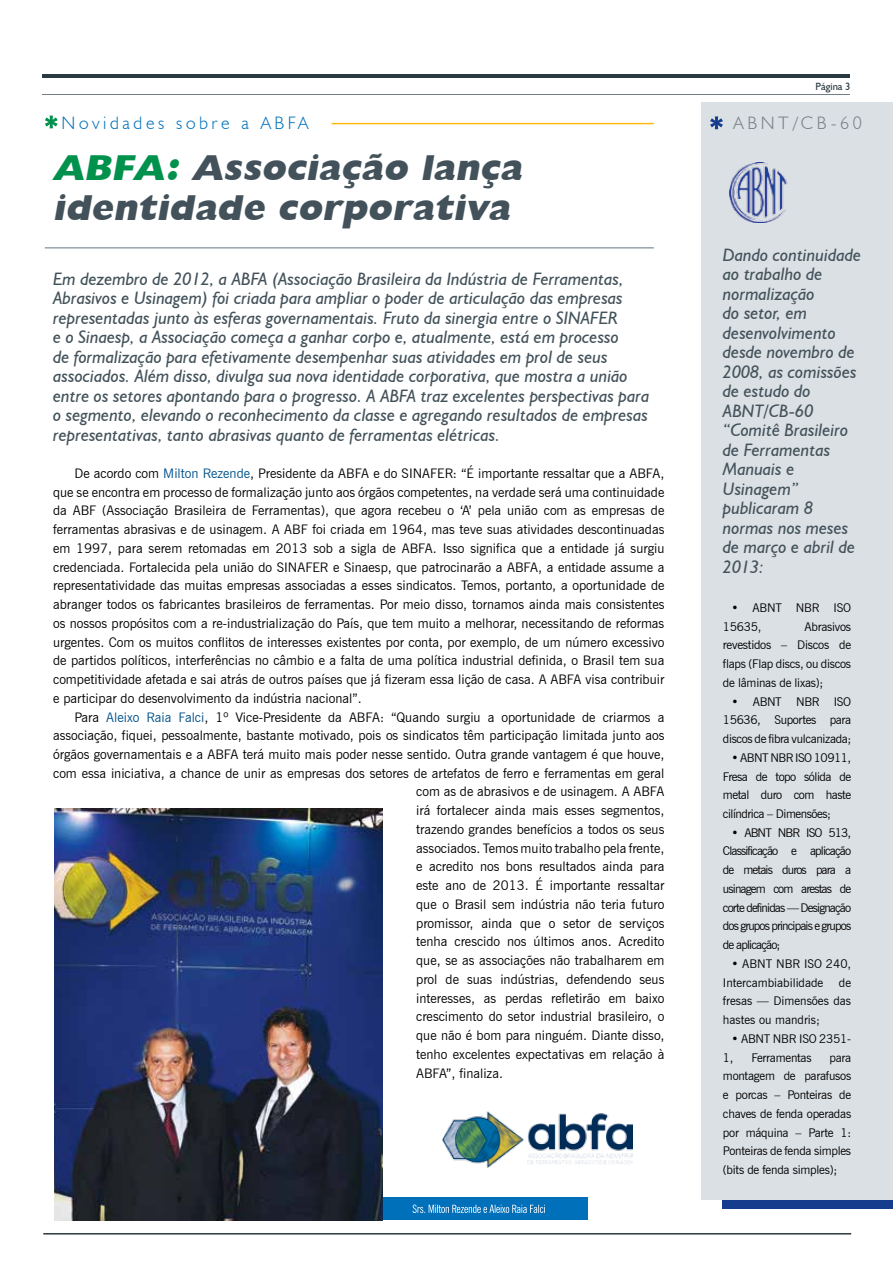
<style>
.page{position:relative;width:893px;height:1263px;background:#fff}
.page>*{position:absolute;margin:0;border:0;box-sizing:border-box;transform-origin:0 0}
.t1{font:italic 800 36px/40.5px "Humanist 521 BT";color:#43525a}
.t2{font:italic 18px/19.5px "Humanist 521 BT";color:#43525a}
.t3{font:300 18px "Humanist 521 BT";letter-spacing:.2em;color:#0070bb}
.t4{font:300 18px "Humanist 521 BT";letter-spacing:.2em;color:#727d84}
.t5{font:13.2px/18.8px "News Gothic BT";color:#000;text-align:justify}
.t6{font:12px/18.8px "News Gothic BT";letter-spacing:-.02em;color:#000;text-align:justify}
.t7{font:12px/18.8px "News Gothic BT";color:#000}
.t8{font:10.5px "Humanist 521 BT";color:#2a3942}
.s1{color:#00914d}
.s2{color:#00518b}
</style>
<div class="page">
<div style="left:204px;top:1197px;width:384px;height:22px;background:#0070bb"></div>
<img style="left:54px;top:809px;width:329px;height:411px">
<div style="left:702px;top:102px;width:191px;height:1097px;background:#dbe0e4"></div>
<svg style="left:45px;top:116px;width:13px;height:12px"></svg>
<hr style="left:43px;top:74px;width:807px;height:4px;background:#2a3942">
<hr style="left:43px;top:94px;width:807px;height:1px;background:#727d84">
<hr style="left:43px;top:1233px;width:808px;height:1px;background:#2a3942">
<img style="left:442px;top:1111px;width:190px;height:56px">
<hr style="left:45px;top:247px;width:609px;height:2px;background:#95a3ab">
<hr style="left:332px;top:123px;width:322px;height:1px;background:#fdb913">
<svg style="left:710px;top:116px;width:13px;height:13px"></svg>
<img style="left:730px;top:162px;width:58px;height:60px">
<svg style="left:413px;top:1204px;width:132px;height:9px"></svg>
<h2 class="t3" style="left:62px;top:111px;width:248px">Novidades sobre a ABFA</h2>
<h1 class="t1" style="left:53px;top:146px;width:477px"><span class="s1">ABFA:</span> Associação lança identidade corporativa</h1>
<p class="t2" style="left:53px;top:269px;width:598px">Em dezembro de 2012, a ABFA (Associação Brasileira da Indústria de Ferramentas, Abrasivos e Usinagem) foi criada para ampliar o poder de articulação das empresas representadas junto às esferas governamentais. Fruto da sinergia entre o SINAFER<br>e o Sinaesp, a Associação começa a ganhar corpo e, atualmente, está em processo<br>de formalização para efetivamente desempenhar suas atividades em prol de seus associados. Além disso, divulga sua nova identidade corporativa, que mostra a união entre os setores apontando para o progresso. A ABFA traz excelentes perspectivas para o segmento, elevando o reconhecimento da classe e agregando resultados de empresas representativas, tanto abrasivas quanto de ferramentas elétricas.</p>
<p class="t5" style="left:53px;top:464px;width:613px;text-indent:21px">De acordo com <span class="s2">Milton Rezende</span>, Presidente da ABFA e do SINAFER: “É importante ressaltar que a ABFA, que se encontra em processo de formalização junto aos órgãos competentes, na verdade será uma continuidade da ABF (Associação Brasileira de Ferramentas), que agora recebeu o ‘A’ pela união com as empresas de ferramentas abrasivas e de usinagem. A ABF foi criada em 1964, mas teve suas atividades descontinuadas em 1997, para serem retomadas em 2013 sob a sigla de ABFA. Isso significa que a entidade já surgiu credenciada. Fortalecida pela união do SINAFER e Sinaesp, que patrocinarão a ABFA, a entidade assume a representatividade das muitas empresas associadas a esses sindicatos. Temos, portanto, a oportunidade de abranger todos os fabricantes brasileiros de ferramentas. Por meio disso, tornamos ainda mais consistentes os nossos propósitos com a re-industrialização do País, que tem muito a melhorar, necessitando de reformas urgentes. Com os muitos conflitos de interesses existentes por conta, por exemplo, de um número excessivo de partidos políticos, interferências no câmbio e a falta de uma política industrial definida, o Brasil tem sua competitividade afetada e sai atrás de outros países que já fizeram essa lição de casa. A ABFA visa contribuir e participar do desenvolvimento da indústria nacional”.</p>
<p class="t5" style="left:74px;top:707px;width:591px">Para <span class="s2">Aleixo Raia Falci</span>, 1º Vice-Presidente da ABFA: “Quando surgiu a oportunidade de criarmos a</p>
<p class="t5" style="left:53px;top:726px;width:613px">associação, fiquei, pessoalmente, bastante motivado, pois os sindicatos têm participação limitada junto aos</p>
<p class="t5" style="left:53px;top:745px;width:613px">órgãos governamentais e a ABFA terá muito mais poder nesse sentido. Outra grande vantagem é que houve,</p>
<p class="t5" style="left:53px;top:763px;width:613px">com essa iniciativa, a chance de unir as empresas dos setores de artefatos de ferro e ferramentas em geral</p>
<p class="t5" style="left:416px;top:782px;width:250px">com as de abrasivos e de usinagem. A ABFA</p>
<p class="t5" style="left:416px;top:801px;width:250px">irá fortalecer ainda mais esses segmentos,</p>
<p class="t5" style="left:416px;top:820px;width:250px">trazendo grandes benefícios a todos os seus</p>
<p class="t5" style="left:416px;top:838px;width:250px">associados. Temos muito trabalho pela frente,</p>
<p class="t5" style="left:416px;top:857px;width:250px">e acredito nos bons resultados ainda para</p>
<p class="t5" style="left:416px;top:876px;width:250px">este ano de 2013. É importante ressaltar</p>
<p class="t5" style="left:416px;top:895px;width:250px">que o Brasil sem indústria não teria futuro</p>
<p class="t5" style="left:416px;top:913px;width:250px">promissor, ainda que o setor de serviços</p>
<p class="t5" style="left:416px;top:932px;width:250px">tenha crescido nos últimos anos. Acredito</p>
<p class="t5" style="left:416px;top:951px;width:250px">que, se as associações não trabalharem em</p>
<p class="t5" style="left:416px;top:970px;width:250px">prol de suas indústrias, defendendo seus</p>
<p class="t5" style="left:416px;top:988px;width:250px">interesses, as perdas refletirão em baixo</p>
<p class="t5" style="left:416px;top:1007px;width:250px">crescimento do setor industrial brasileiro, o</p>
<p class="t5" style="left:416px;top:1026px;width:250px">que não é bom para ninguém. Diante disso,</p>
<p class="t5" style="left:416px;top:1045px;width:250px">tenho excelentes expectativas em relação à</p>
<p class="t5" style="left:416px;top:1063px;width:88px">ABFA”, finaliza.</p>
<p class="t8" style="left:816px;top:80px;width:36px">Página 3</p>
<h2 class="t4" style="left:733px;top:111px;width:130px">ABNT/CB-60</h2>
<p class="t2" style="left:723px;top:244px;width:140px">Dando continuidade ao trabalho de normalização<br>do setor, em desenvolvimento desde novembro de<br>2008, as comissões de estudo do<br>ABNT/CB-60 “Comitê Brasileiro de Ferramentas<br>Manuais e<br>Usinagem” publicaram 8 normas nos meses de março e abril de<br>2013:</p>
<p class="t6" style="left:723px;top:598px;width:130px;text-indent:9px">• ABNT NBR ISO<br>15635,</p>
<p class="t6" style="left:723px;top:617px;width:130px;text-indent:82px">Abrasivos revestidos – Discos de flaps (Flap discs, ou discos de lâminas de lixas);</p>
<p class="t6" style="left:723px;top:692px;width:130px;text-indent:9px">• ABNT NBR ISO 15636, Suportes para discos de fibra vulcanizada;</p>
<p class="t6" style="left:723px;top:748px;width:130px;text-indent:9px">• ABNT NBR ISO 10911, Fresa de topo sólida de metal duro com haste cilíndrica – Dimensões;</p>
<p class="t6" style="left:723px;top:823px;width:130px;text-indent:9px">• ABNT NBR ISO 513, Classificação e aplicação de metais duros para a usinagem com arestas de corte definidas — Designação dos grupos principais e grupos de aplicação;</p>
<p class="t7" style="left:723px;top:954px;width:130px;text-indent:9px">• ABNT NBR ISO 240,<br>Intercambiabilidade</p>
<p class="t6" style="left:723px;top:973px;width:130px;text-indent:116px">de fresas — Dimensões das hastes ou mandris;</p>
<p class="t6" style="left:723px;top:1029px;width:130px;text-indent:9px">• ABNT NBR ISO 2351-<br>1,</p>
<p class="t6" style="left:751px;top:1048px;width:62px">Ferramentas</p>
<p class="t6" style="left:723px;top:1048px;width:130px;text-indent:106px">para montagem de parafusos e porcas – Ponteiras de chaves de fenda operadas por máquina – Parte 1:<br>Ponteiras de fenda simples (bits de fenda simples);</p>
</div>
